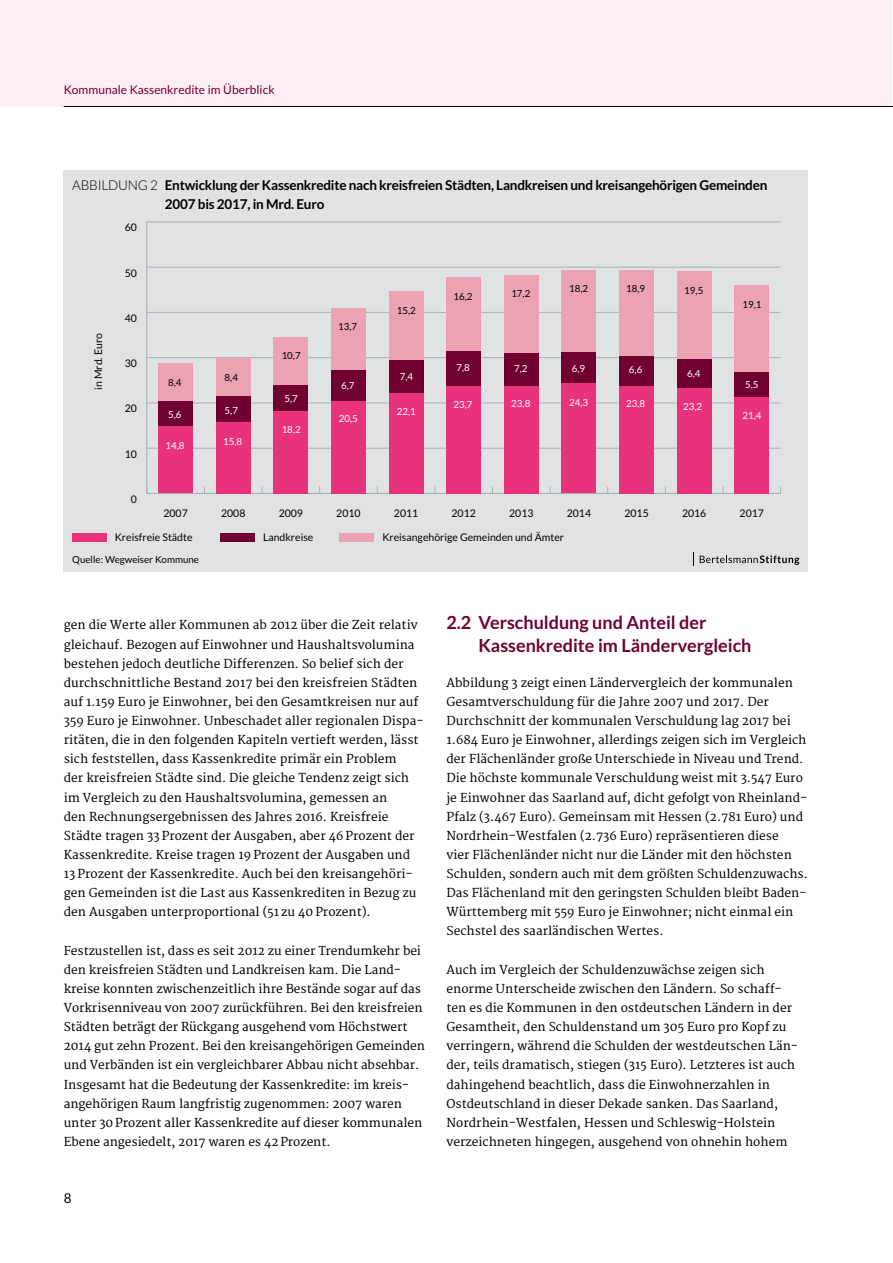
<style>
.page{position:relative;width:893px;height:1263px;background:#fff}
.page>*{position:absolute;margin:0;border:0;box-sizing:border-box;transform-origin:0 0}
.t1{font:700 18px/22.5px "Lato";color:#700030}
.t2{font:700 13.5px/19.2px "Lato";letter-spacing:-.015em;color:#000}
.t3{font:13.5px "Lato";color:#000}
.t4{font:12px/19.2px "Merriweather";color:#000}
.t5{font:12px "Lato";color:#700030}
.t6{font:10.5px "Lato";color:#000}
.t7{font:9.75px "Lato";color:#fff}
.t8{font:9.75px "Lato";color:#000}
.s1{font-weight:300}
</style>
<div class="page">
<div style="left:0;top:0;width:892px;height:106px;background:#fdeef6"></div>
<hr style="left:64px;top:106px;width:829px;height:1px;background:#000">
<div style="left:64px;top:170px;width:744px;height:402px;background:#e0e2e3"></div>
<svg style="left:693px;top:553px;width:1px;height:13px"></svg>
<svg style="left:700px;top:555px;width:99px;height:10px"></svg>
<div style="left:221px;top:533px;width:34px;height:8px;background:#700030"></div>
<div style="left:340px;top:533px;width:34px;height:8px;background:#eba2b2"></div>
<div style="left:72px;top:533px;width:34px;height:8px;background:#e8327c"></div>
<hr style="left:146px;top:222px;width:1px;height:271px;background:#acafb2">
<hr style="left:147px;top:493px;width:634px;height:1px;background:#acafb2">
<hr style="left:147px;top:448px;width:634px;height:1px;background:#acafb2">
<hr style="left:147px;top:402px;width:634px;height:1px;background:#acafb2">
<hr style="left:147px;top:357px;width:634px;height:1px;background:#acafb2">
<hr style="left:147px;top:312px;width:634px;height:1px;background:#acafb2">
<hr style="left:147px;top:267px;width:634px;height:1px;background:#acafb2">
<hr style="left:147px;top:221px;width:634px;height:1px;background:#acafb2">
<div style="left:158px;top:363px;width:35px;height:38px;background:#eba2b2"></div>
<div style="left:216px;top:358px;width:34px;height:38px;background:#eba2b2"></div>
<div style="left:274px;top:337px;width:34px;height:48px;background:#eba2b2"></div>
<div style="left:331px;top:308px;width:35px;height:62px;background:#eba2b2"></div>
<div style="left:389px;top:291px;width:34px;height:69px;background:#eba2b2"></div>
<div style="left:446px;top:278px;width:35px;height:73px;background:#eba2b2"></div>
<div style="left:504px;top:275px;width:35px;height:78px;background:#eba2b2"></div>
<div style="left:562px;top:270px;width:34px;height:82px;background:#eba2b2"></div>
<div style="left:619px;top:270px;width:35px;height:86px;background:#eba2b2"></div>
<div style="left:677px;top:271px;width:34px;height:88px;background:#eba2b2"></div>
<div style="left:734px;top:285px;width:35px;height:87px;background:#eba2b2"></div>
<div style="left:158px;top:401px;width:35px;height:25px;background:#700030"></div>
<div style="left:216px;top:396px;width:34px;height:26px;background:#700030"></div>
<div style="left:274px;top:385px;width:34px;height:26px;background:#700030"></div>
<div style="left:331px;top:370px;width:35px;height:31px;background:#700030"></div>
<div style="left:389px;top:360px;width:34px;height:33px;background:#700030"></div>
<div style="left:446px;top:351px;width:35px;height:35px;background:#700030"></div>
<div style="left:504px;top:353px;width:35px;height:33px;background:#700030"></div>
<div style="left:562px;top:352px;width:34px;height:31px;background:#700030"></div>
<div style="left:619px;top:356px;width:35px;height:30px;background:#700030"></div>
<div style="left:677px;top:359px;width:34px;height:29px;background:#700030"></div>
<div style="left:734px;top:372px;width:35px;height:25px;background:#700030"></div>
<div style="left:158px;top:426px;width:35px;height:67px;background:#e8327c"></div>
<div style="left:216px;top:422px;width:34px;height:71px;background:#e8327c"></div>
<div style="left:274px;top:411px;width:34px;height:82px;background:#e8327c"></div>
<div style="left:331px;top:401px;width:35px;height:92px;background:#e8327c"></div>
<div style="left:389px;top:393px;width:34px;height:100px;background:#e8327c"></div>
<div style="left:446px;top:386px;width:35px;height:107px;background:#e8327c"></div>
<div style="left:504px;top:386px;width:35px;height:107px;background:#e8327c"></div>
<div style="left:562px;top:383px;width:34px;height:110px;background:#e8327c"></div>
<div style="left:619px;top:386px;width:35px;height:107px;background:#e8327c"></div>
<div style="left:677px;top:388px;width:34px;height:105px;background:#e8327c"></div>
<div style="left:734px;top:397px;width:35px;height:96px;background:#e8327c"></div>
<p class="t5" style="left:64px;top:83px;width:212px">Kommunale Kassenkredite im Überblick</p>
<p class="t2" style="left:165px;top:176px;width:604px;text-indent:-93px"><span class="s1">ABBILDUNG 2</span> Entwicklung der Kassenkredite nach kreisfreien Städten, Landkreisen und kreisangehörigen Gemeinden<br>2007 bis 2017, in Mrd. Euro</p>
<p class="t6" style="left:125px;top:222px;width:14px">60</p>
<p class="t6" style="left:92px;top:390px;width:58px;rotate:-90deg">in Mrd. Euro</p>
<p class="t6" style="left:125px;top:267px;width:14px">50</p>
<p class="t6" style="left:125px;top:312px;width:14px">40</p>
<p class="t6" style="left:125px;top:358px;width:14px">30</p>
<p class="t6" style="left:125px;top:403px;width:14px">20</p>
<p class="t6" style="left:125px;top:448px;width:14px">10</p>
<p class="t8" style="left:282px;top:350px;width:21px">10,7</p>
<p class="t8" style="left:338px;top:321px;width:21px">13,7</p>
<p class="t8" style="left:397px;top:305px;width:21px">15,2</p>
<p class="t8" style="left:454px;top:291px;width:21px">16,2</p>
<p class="t8" style="left:511px;top:288px;width:21px">17,2</p>
<p class="t8" style="left:569px;top:283px;width:21px">18,2</p>
<p class="t8" style="left:626px;top:283px;width:21px">18,9</p>
<p class="t8" style="left:684px;top:285px;width:21px">19,5</p>
<p class="t8" style="left:742px;top:299px;width:21px">19,1</p>
<p class="t7" style="left:456px;top:362px;width:15px">7,8</p>
<p class="t7" style="left:514px;top:363px;width:15px">7,2</p>
<p class="t7" style="left:572px;top:363px;width:15px">6,9</p>
<p class="t7" style="left:629px;top:364px;width:15px">6,6</p>
<p class="t7" style="left:687px;top:368px;width:15px">6,4</p>
<p class="t7" style="left:400px;top:371px;width:15px">7,4</p>
<p class="t8" style="left:225px;top:372px;width:15px">8,4</p>
<p class="t8" style="left:168px;top:377px;width:15px">8,4</p>
<p class="t7" style="left:745px;top:379px;width:15px">5,5</p>
<p class="t7" style="left:341px;top:380px;width:15px">6,7</p>
<p class="t7" style="left:284px;top:393px;width:15px">5,7</p>
<p class="t7" style="left:454px;top:399px;width:21px">23,7</p>
<p class="t7" style="left:511px;top:398px;width:21px">23,8</p>
<p class="t7" style="left:569px;top:397px;width:21px">24,3</p>
<p class="t7" style="left:626px;top:398px;width:21px">23,8</p>
<p class="t7" style="left:683px;top:401px;width:21px">23,2</p>
<p class="t7" style="left:225px;top:405px;width:15px">5,7</p>
<p class="t7" style="left:397px;top:406px;width:21px">22,1</p>
<p class="t7" style="left:168px;top:409px;width:15px">5,6</p>
<p class="t7" style="left:742px;top:410px;width:21px">21,4</p>
<p class="t7" style="left:339px;top:413px;width:21px">20,5</p>
<p class="t7" style="left:165px;top:440px;width:21px">14,8</p>
<p class="t7" style="left:223px;top:436px;width:21px">15,8</p>
<p class="t7" style="left:282px;top:424px;width:21px">18,2</p>
<p class="t6" style="left:131px;top:493px;width:8px">0</p>
<p class="t6" style="left:163px;top:507px;width:26px">2007</p>
<p class="t6" style="left:221px;top:507px;width:26px">2008</p>
<p class="t6" style="left:279px;top:507px;width:26px">2009</p>
<p class="t6" style="left:336px;top:507px;width:26px">2010</p>
<p class="t6" style="left:394px;top:507px;width:26px">2011</p>
<p class="t6" style="left:451px;top:507px;width:26px">2012</p>
<p class="t6" style="left:509px;top:507px;width:26px">2013</p>
<p class="t6" style="left:567px;top:507px;width:26px">2014</p>
<p class="t6" style="left:624px;top:507px;width:26px">2015</p>
<p class="t6" style="left:682px;top:507px;width:26px">2016</p>
<p class="t6" style="left:740px;top:507px;width:26px">2017</p>
<p class="t6" style="left:115px;top:531px;width:79px">Kreisfreie Städte</p>
<p class="t6" style="left:263px;top:531px;width:52px">Landkreise</p>
<p class="t6" style="left:382px;top:531px;width:183px">Kreisangehörige Gemeinden und Ämter</p>
<p class="t8" style="left:72px;top:554px;width:128px">Quelle: Wegweiser Kommune</p>
<p class="t4" style="left:64px;top:616px;width:361px">gen die Werte aller Kommunen ab 2012 über die Zeit relativ gleichauf. Bezogen auf Einwohner und Haushaltsvolumina bestehen jedoch deutliche Differenzen. So belief sich der durchschnittliche Bestand 2017 bei den kreisfreien Städten auf 1.159 Euro je Einwohner, bei den Gesamtkreisen nur auf 359 Euro je Einwohner. Unbeschadet aller regionalen Dispa&shy;ritäten, die in den folgenden Kapiteln vertieft werden, lässt sich feststellen, dass Kassenkredite primär ein Problem<br>der kreisfreien Städte sind. Die gleiche Tendenz zeigt sich im Vergleich zu den Haushaltsvolumina, gemessen an<br>den Rechnungsergebnissen des Jahres 2016. Kreisfreie Städte tragen 33 Prozent der Ausgaben, aber 46 Prozent der Kassenkredite. Kreise tragen 19 Prozent der Ausgaben und 13 Prozent der Kassenkredite. Auch bei den kreisangehöri&shy;gen Gemeinden ist die Last aus Kassenkrediten in Bezug zu den Ausgaben unterproportional (51 zu 40 Prozent).</p>
<p class="t4" style="left:64px;top:941px;width:363px">Festzustellen ist, dass es seit 2012 zu einer Trendumkehr bei den kreisfreien Städten und Landkreisen kam. Die Land&shy;kreise konnten zwischenzeitlich ihre Bestände sogar auf das Vorkrisenniveau von 2007 zurückführen. Bei den kreisfreien Städten beträgt der Rückgang ausgehend vom Höchstwert 2014 gut zehn Prozent. Bei den kreisangehörigen Gemeinden und Verbänden ist ein vergleichbarer Abbau nicht absehbar.<br>Insgesamt hat die Bedeutung der Kassenkredite: im kreis&shy;angehörigen Raum langfristig zugenommen: 2007 waren unter 30 Prozent aller Kassenkredite auf dieser kommunalen Ebene angesiedelt, 2017 waren es 42 Prozent.</p>
<p class="t3" style="left:64px;top:1191px;width:9px">8</p>
<h1 class="t1" style="left:478px;top:611px;width:275px;text-indent:-32px">2.2 Verschuldung und Anteil der<br>Kassenkredite im Ländervergleich</h1>
<p class="t4" style="left:446px;top:673px;width:363px">Abbildung 3 zeigt einen Ländervergleich der kommunalen Gesamtverschuldung für die Jahre 2007 und 2017. Der Durchschnitt der kommunalen Verschuldung lag 2017 bei 1.684 Euro je Einwohner, allerdings zeigen sich im Vergleich der Flächenländer große Unterschiede in Niveau und Trend.<br>Die höchste kommunale Verschuldung weist mit 3.547 Euro je Einwohner das Saarland auf, dicht gefolgt von Rheinland-Pfalz (3.467 Euro). Gemeinsam mit Hessen (2.781 Euro) und Nordrhein-Westfalen (2.736 Euro) repräsentieren diese<br>vier Flächenländer nicht nur die Länder mit den höchsten Schulden, sondern auch mit dem größten Schuldenzuwachs.<br>Das Flächenland mit den geringsten Schulden bleibt Baden-Württemberg mit 559 Euro je Einwohner; nicht einmal ein Sechstel des saarländischen Wertes.</p>
<p class="t4" style="left:446px;top:960px;width:353px">Auch im Vergleich der Schuldenzuwächse zeigen sich enorme Unterscheide zwischen den Ländern. So schaff&shy;ten es die Kommunen in den ostdeutschen Ländern in der Gesamtheit, den Schuldenstand um 305 Euro pro Kopf zu verringern, während die Schulden der westdeutschen Län&shy;der, teils dramatisch, stiegen (315 Euro). Letzteres ist auch dahingehend beachtlich, dass die Einwohnerzahlen in Ostdeutschland in dieser Dekade sanken. Das Saarland, Nordrhein-Westfalen, Hessen und Schleswig-Holstein verzeichneten hingegen, ausgehend von ohnehin hohem</p>
</div>
